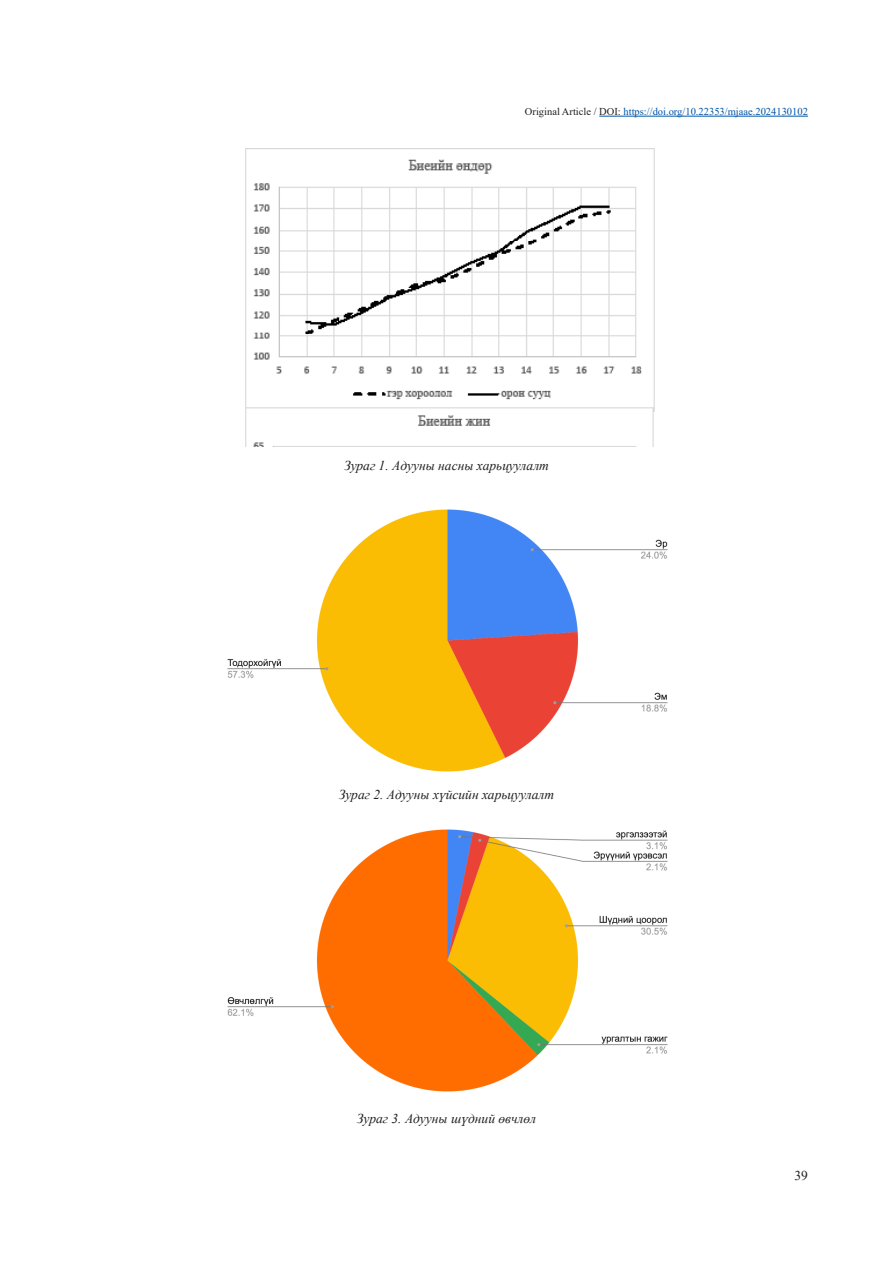
<style>
.page{position:relative;width:893px;height:1263px;background:#fff}
.page>*{position:absolute;margin:0;border:0;box-sizing:border-box;transform-origin:0 0}
.Level_3{font:italic 13.5px "Times New Roman";color:#231f20}
.t1{font:13.5px "Times New Roman";color:#231f20}
.t2{font:10.5px "Times New Roman";color:#0154a6}
.s1{color:#231f20}
</style>
<div class="page">
<hr style="left:599px;top:116px;width:209px;height:1px;background:#0154a6">
<img style="left:245px;top:149px;width:410px;height:298px">
<img style="left:227px;top:509px;width:441px;height:263px">
<img style="left:227px;top:829px;width:441px;height:263px">
<p class="t2" style="left:525px;top:104px;width:284px"><span class="s1">Original Article / DOI:</span> https://doi.org/10.22353/mjaae.2024130102</p>
<p class="Level_3" style="left:344px;top:456px;width:206px">Зураг 1. Адууны насны харьцуулалт</p>
<p class="Level_3" style="left:339px;top:785px;width:217px">Зураг 2. Адууны хүйсийн харьцуулалт</p>
<p class="Level_3" style="left:357px;top:1109px;width:181px">Зураг 3. Адууны шүдний өвчлөл</p>
<p class="t1" style="left:794px;top:1166px;width:15px">39</p>
</div>
